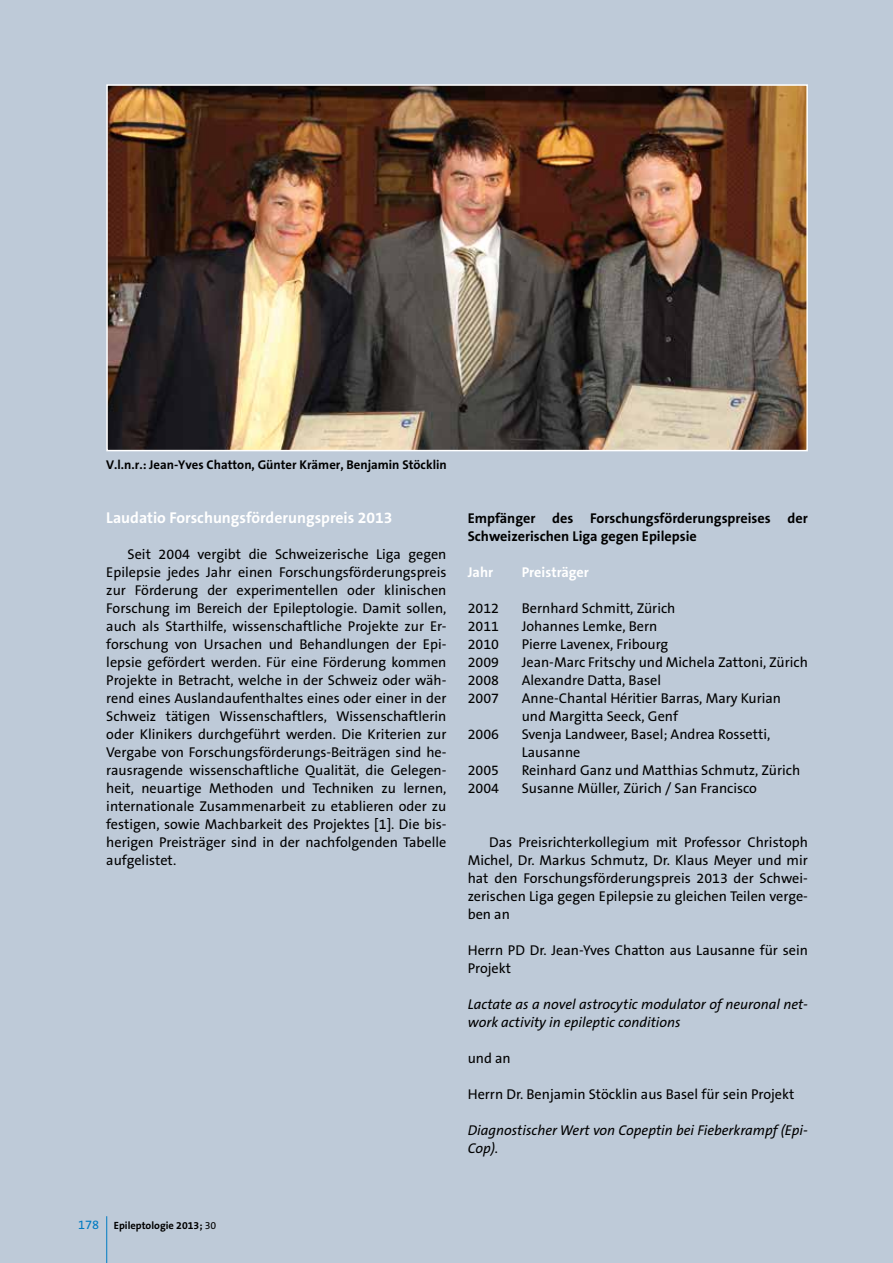
<style>
.page{position:relative;width:893px;height:1263px;background:#becad8}
.page>*{position:absolute;margin:0;border:0;box-sizing:border-box;transform-origin:0 0}
.t1{font:700 15.75px "The Sans B7";color:#fff}
.t2{font:14.25px/18px "The Sans B5 Plain";color:#000}
.t3{font:italic 14.25px/18px "The Sans B5 Plain";color:#000}
.t4{font:700 14.25px/18px "The Sans B7";color:#000}
.t5{font:700 14.25px "The Sans B7";color:#fff}
.t6{font:700 12.75px "The Sans B7";color:#000}
.t7{font:700 10.5px "The Sans B7";color:#000}
.s1{font-family:"The Sans B5 Plain";font-weight:400;font-size:12.75px;color:#007bc2}
.s2{font-family:"The Sans B5 Plain";font-weight:400}
</style>
<div class="page">
<img style="left:109px;top:87px;width:696px;height:361px">
<div style="left:106px;top:84px;width:702px;height:367px;border:2px solid #fff"></div>
<hr style="left:106px;top:1216px;width:1px;height:47px;background:#007bc2">
<p class="t6" style="left:106px;top:458px;width:342px">V.l.n.r.: Jean-Yves Chatton, Günter Krämer, Benjamin Stöcklin</p>
<p class="t1" style="left:106px;top:510px;width:288px">Laudatio Forschungsförderungspreis 2013</p>
<p class="t2" style="left:106px;top:546px;width:342px;text-align:justify;text-indent:21px">Seit 2004 vergibt die Schweizerische Liga gegen Epilepsie jedes Jahr einen Forschungsförderungspreis zur Förderung der experimentellen oder klinischen Forschung im Bereich der Epileptologie. Damit sollen, auch als Starthilfe, wissenschaftliche Projekte zur Er&shy;forschung von Ursachen und Behandlungen der Epi&shy;lepsie gefördert werden. Für eine Förderung kommen Projekte in Betracht, welche in der Schweiz oder wäh&shy;rend eines Auslandaufenthaltes eines oder einer in der Schweiz tätigen Wissenschaftlers, Wissenschaftlerin oder Klinikers durchgeführt werden. Die Kriterien zur Vergabe von Forschungsförderungs-Beiträgen sind he&shy;rausragende wissenschaftliche Qualität, die Gelegen&shy;heit, neuartige Methoden und Techniken zu lernen, internationale Zusammenarbeit zu etablieren oder zu festigen, sowie Machbarkeit des Projektes [1]. Die bis&shy;herigen Preisträger sind in der nachfolgenden Tabelle aufgelistet.</p>
<p class="t4" style="left:468px;top:510px;width:342px">Empfänger des Forschungsförderungspreises der<br>Schweizerischen Liga gegen Epilepsie</p>
<p class="t5" style="left:468px;top:565px;width:27px">Jahr</p>
<p class="t5" style="left:522px;top:565px;width:69px">Preisträger</p>
<p class="t2" style="left:468px;top:600px;width:33px">2012</p>
<p class="t2" style="left:522px;top:600px;width:155px">Bernhard Schmitt, Zürich</p>
<p class="t2" style="left:468px;top:618px;width:33px">2011</p>
<p class="t2" style="left:522px;top:618px;width:137px">Johannes Lemke, Bern</p>
<p class="t2" style="left:468px;top:636px;width:33px">2010</p>
<p class="t2" style="left:522px;top:636px;width:148px">Pierre Lavenex, Fribourg</p>
<p class="t2" style="left:468px;top:654px;width:33px">2009</p>
<p class="t2" style="left:522px;top:654px;width:288px">Jean-Marc Fritschy und Michela Zattoni, Zürich</p>
<p class="t2" style="left:468px;top:672px;width:33px">2008</p>
<p class="t2" style="left:522px;top:672px;width:141px">Alexandre Datta, Basel</p>
<p class="t2" style="left:468px;top:690px;width:33px">2007</p>
<p class="t2" style="left:522px;top:690px;width:261px">Anne-Chantal Héritier Barras, Mary Kurian und Margitta Seeck, Genf</p>
<p class="t2" style="left:468px;top:726px;width:33px">2006</p>
<p class="t2" style="left:522px;top:726px;width:250px">Svenja Landweer, Basel; Andrea Rossetti,<br>Lausanne</p>
<p class="t2" style="left:468px;top:762px;width:33px">2005</p>
<p class="t2" style="left:522px;top:762px;width:280px">Reinhard Ganz und Matthias Schmutz, Zürich</p>
<p class="t2" style="left:468px;top:780px;width:33px">2004</p>
<p class="t2" style="left:522px;top:780px;width:237px">Susanne Müller, Zürich / San Francisco</p>
<p class="t2" style="left:468px;top:834px;width:342px;text-align:justify;text-indent:21px">Das Preisrichterkollegium mit Professor Christoph Michel, Dr. Markus Schmutz, Dr. Klaus Meyer und mir hat den Forschungsförderungspreis 2013 der Schwei&shy;zerischen Liga gegen Epilepsie zu gleichen Teilen verge&shy;ben an</p>
<p class="t2" style="left:468px;top:942px;width:342px">Herrn PD Dr. Jean-Yves Chatton aus Lausanne für sein<br>Projekt</p>
<p class="t3" style="left:468px;top:996px;width:342px">Lactate as a novel astrocytic modulator of neuronal net&shy;work activity in epileptic conditions</p>
<p class="t2" style="left:468px;top:1050px;width:45px">und an</p>
<p class="t2" style="left:468px;top:1086px;width:328px">Herrn Dr. Benjamin Stöcklin aus Basel für sein Projekt</p>
<p class="t3" style="left:468px;top:1122px;width:342px">Diagnostischer Wert von Copeptin bei Fieberkrampf (Epi-<br>Cop).</p>
<p class="t7" style="left:78px;top:1220px;width:140px"><span class="s1">178</span> Epileptologie 2013; <span class="s2">30</span></p>
</div>
